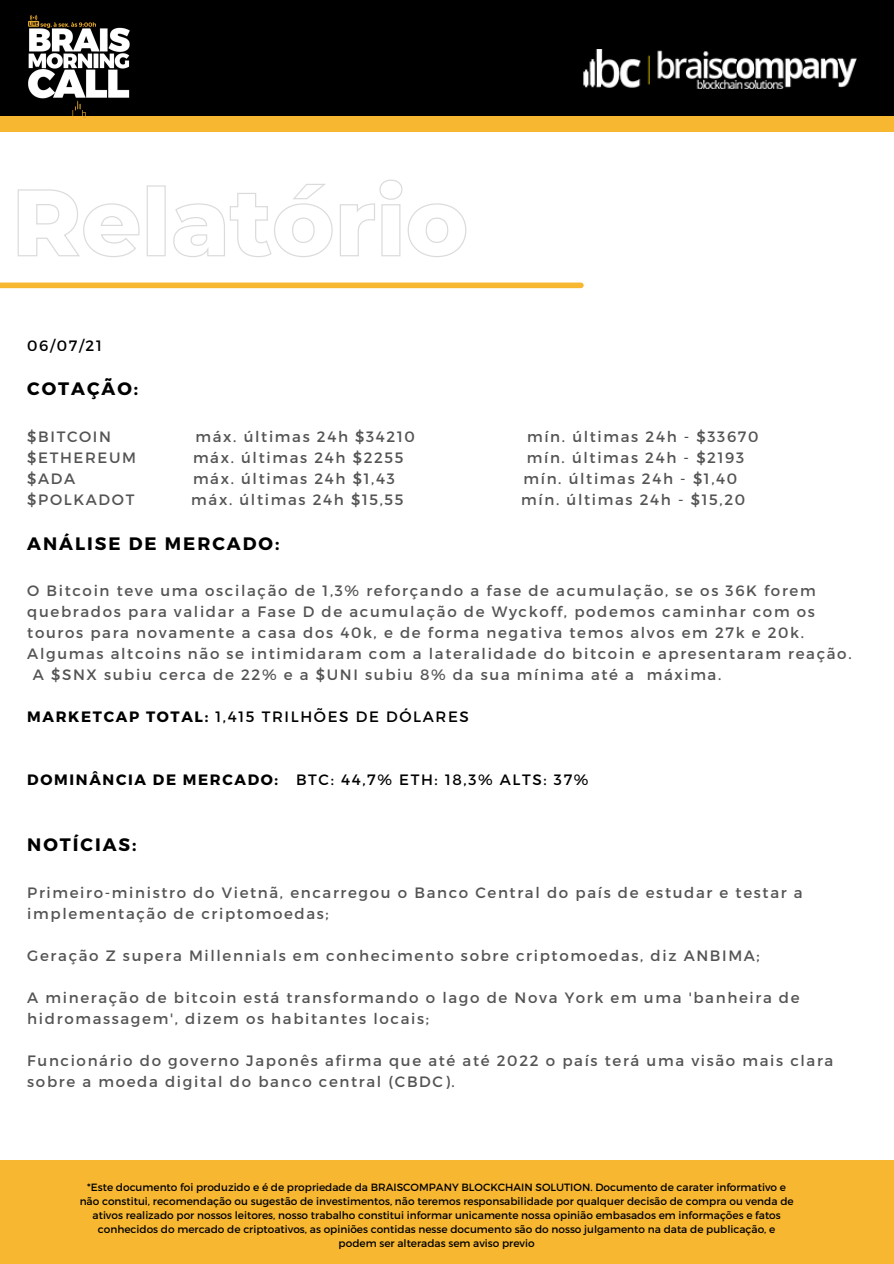
<style>
.page{position:relative;width:894px;height:1264px;background:#fff}
.page>*{position:absolute;margin:0;border:0;box-sizing:border-box;transform-origin:0 0}
.t1{font:700 18px "Montserrat";letter-spacing:.11em;color:#000}
.t2{font:15px/21px "Montserrat";letter-spacing:.11em;color:#545454}
.t3{font:15px "Montserrat";letter-spacing:.11em;color:#000}
.t4{font:10.5px/14px "Montserrat";color:#000;text-align:center}
.s1{font-weight:700}
</style>
<div class="page">
<div style="left:0;top:0;width:893px;height:132px;background:#f7b731"></div>
<div style="left:0;top:0;width:893px;height:116px;background:#000"></div>
<img style="left:583px;top:50px;width:273px;height:38px">
<div style="left:0;top:1159px;width:893px;height:104px;background:#f7b731"></div>
<div style="left:0;top:282px;width:580px;height:6px;background:#f7b731"></div>
<img style="left:28px;top:15px;width:102px;height:103px">
<svg style="left:17px;top:179px;width:450px;height:78px"></svg>
<p class="t3" style="left:27px;top:336px;width:76px">06/07/21</p>
<p class="t1" style="left:27px;top:377px;width:112px">COTAÇÃO:</p>
<p class="t2" style="left:27px;top:425px;width:85px">$BITCOIN</p>
<p class="t2" style="left:195px;top:425px;width:221px">máx. últimas 24h $34210</p>
<p class="t2" style="left:527px;top:425px;width:233px">mín. últimas 24h - $33670</p>
<p class="t2" style="left:27px;top:446px;width:110px">$ETHEREUM</p>
<p class="t2" style="left:193px;top:446px;width:212px">máx. últimas 24h $2255</p>
<p class="t2" style="left:526px;top:446px;width:219px">mín. últimas 24h - $2193</p>
<p class="t2" style="left:27px;top:467px;width:50px">$ADA</p>
<p class="t2" style="left:193px;top:467px;width:203px">máx. últimas 24h $1,43</p>
<p class="t2" style="left:523px;top:467px;width:215px">mín. últimas 24h - $1,40</p>
<p class="t2" style="left:27px;top:488px;width:109px">$POLKADOT</p>
<p class="t2" style="left:191px;top:488px;width:214px">máx. últimas 24h $15,55</p>
<p class="t2" style="left:521px;top:488px;width:225px">mín. últimas 24h - $15,20</p>
<p class="t1" style="left:27px;top:531px;width:253px">ANÁLISE DE MERCADO:</p>
<p class="t2" style="left:27px;top:579px;width:789px">O Bitcoin teve uma oscilação de 1,3% reforçando a fase de acumulação, se os 36K forem</p>
<p class="t2" style="left:27px;top:600px;width:788px">quebrados para validar a Fase D de acumulação de Wyckoff, podemos caminhar com os</p>
<p class="t2" style="left:27px;top:621px;width:778px">touros para novamente a casa dos 40k, e de forma negativa temos alvos em 27k e 20k.</p>
<p class="t2" style="left:27px;top:642px;width:825px">Algumas altcoins não se intimidaram com a lateralidade do bitcoin e apresentaram reação.</p>
<p class="t2" style="left:33px;top:663px;width:689px">A $SNX subiu cerca de 22% e a $UNI subiu 8% da sua mínima até a máxima.</p>
<p class="t3" style="left:27px;top:707px;width:443px"><span class="s1">MARKETCAP TOTAL:</span> 1,415 TRILHÕES DE DÓLARES</p>
<p class="t3" style="left:27px;top:770px;width:562px"><span class="s1">DOMINÂNCIA DE MERCADO:</span> BTC: 44,7% ETH: 18,3% ALTS: 37%</p>
<p class="t1" style="left:27px;top:833px;width:111px">NOTÍCIAS:</p>
<p class="t2" style="left:27px;top:881px;width:776px">Primeiro-ministro do Vietnã, encarregou o Banco Central do país de estudar e testar a implementação de criptomoedas;</p>
<p class="t2" style="left:27px;top:944px;width:734px">Geração Z supera Millennials em conhecimento sobre criptomoedas, diz ANBIMA;</p>
<p class="t2" style="left:27px;top:986px;width:773px">A mineração de bitcoin está transformando o lago de Nova York em uma 'banheira de hidromassagem', dizem os habitantes locais;</p>
<p class="t2" style="left:27px;top:1049px;width:807px">Funcionário do governo Japonês afirma que até até 2022 o país terá uma visão mais clara sobre a moeda digital do banco central (CBDC).</p>
<p class="t4" style="left:80px;top:1179px;width:715px">*Este documento foi produzido e é de propriedade da BRAISCOMPANY BLOCKCHAIN SOLUTION. Documento de carater informativo e não constitui, recomendação ou sugestão de investimentos, não teremos responsabilidade por qualquer decisão de compra ou venda de ativos realizado por nossos leitores, nosso trabalho constitui informar unicamente nossa opinião embasados em informações e fatos conhecidos do mercado de criptoativos, as opiniões contidas nesse documento são do nosso julgamento na data de publicação, e podem ser alteradas sem aviso previo</p>
</div>
